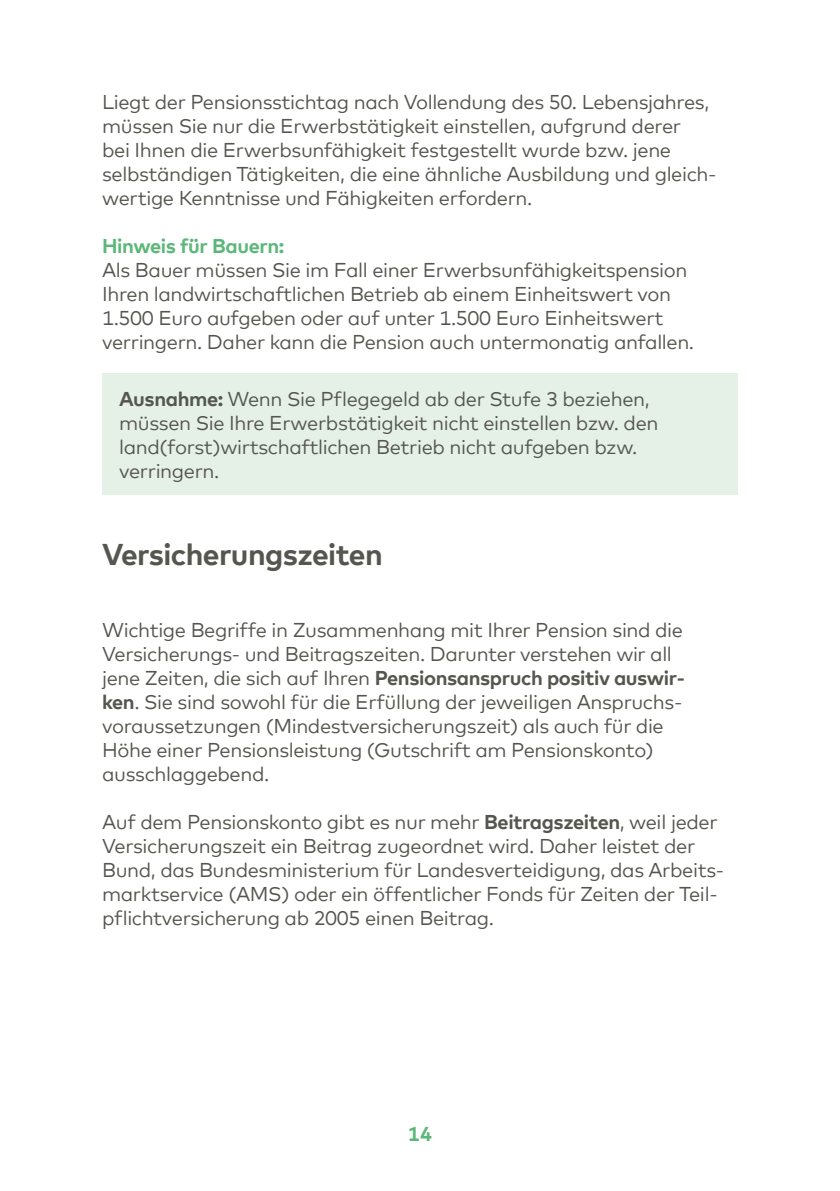
<style>
.page{position:relative;width:840px;height:1191px;background:#fff}
.page>*{position:absolute;margin:0;border:0;box-sizing:border-box;transform-origin:0 0}
.t1{font:700 30px "Mark Offc Pro";letter-spacing:-.02em;color:#565650}
.t2{font:20px/24px "Mark Offc Pro";letter-spacing:-.02em;color:#565650}
.t3{font:700 20px "Mark Offc Pro";letter-spacing:-.02em;color:#5cb77a}
.s1{font-weight:700}
</style>
<div class="page">
<div style="left:102px;top:373px;width:635px;height:122px;background:#e5f1e6"></div>
<p class="t2" style="left:102px;top:88px;width:615px">Liegt der Pensionsstichtag nach Vollendung des 50. Lebensjahres, müssen Sie nur die Erwerbstätigkeit einstellen, aufgrund derer<br>bei Ihnen die Erwerbsunfähigkeit festgestellt wurde bzw. jene selbständigen Tätigkeiten, die eine ähnliche Ausbildung und gleich&shy;wertige Kenntnisse und Fähigkeiten erfordern.</p>
<p class="t3" style="left:102px;top:231px;width:184px">Hinweis für Bauern:</p>
<p class="t2" style="left:102px;top:256px;width:593px">Als Bauer müssen Sie im Fall einer Erwerbsunfähigkeitspension Ihren landwirtschaftlichen Betrieb ab einem Einheitswert von 1.500 Euro aufgeben oder auf unter 1.500 Euro Einheitswert verringern. Daher kann die Pension auch untermonatig anfallen.</p>
<p class="t2" style="left:119px;top:385px;width:540px"><span class="s1">Ausnahme:</span> Wenn Sie Pflegegeld ab der Stufe 3 beziehen, müssen Sie Ihre Erwerbstätigkeit nicht einstellen bzw. den land(forst)wirtschaftlichen Betrieb nicht aufgeben bzw. verringern.</p>
<h1 class="t1" style="left:102px;top:532px;width:282px">Versicherungszeiten</h1>
<p class="t2" style="left:102px;top:616px;width:584px">Wichtige Begriffe in Zusammenhang mit Ihrer Pension sind die Versicherungs- und Beitragszeiten. Darunter verstehen wir all jene Zeiten, die sich auf Ihren <span class="s1">Pensionsanspruch positiv auswir&shy;ken</span>. Sie sind sowohl für die Erfüllung der jeweiligen Anspruchs&shy;voraussetzungen (Mindestversicherungszeit) als auch für die Höhe einer Pensionsleistung (Gutschrift am Pensionskonto) ausschlaggebend.</p>
<p class="t2" style="left:102px;top:808px;width:623px">Auf dem Pensionskonto gibt es nur mehr <span class="s1">Beitragszeiten</span>, weil jeder Versicherungszeit ein Beitrag zugeordnet wird. Daher leistet der Bund, das Bundesministerium für Landesverteidigung, das Arbeits&shy;marktservice (AMS) oder ein öffentlicher Fonds für Zeiten der Teil&shy;pflichtversicherung ab 2005 einen Beitrag.</p>
<p class="t3" style="left:407px;top:1119px;width:26px">14</p>
</div>
